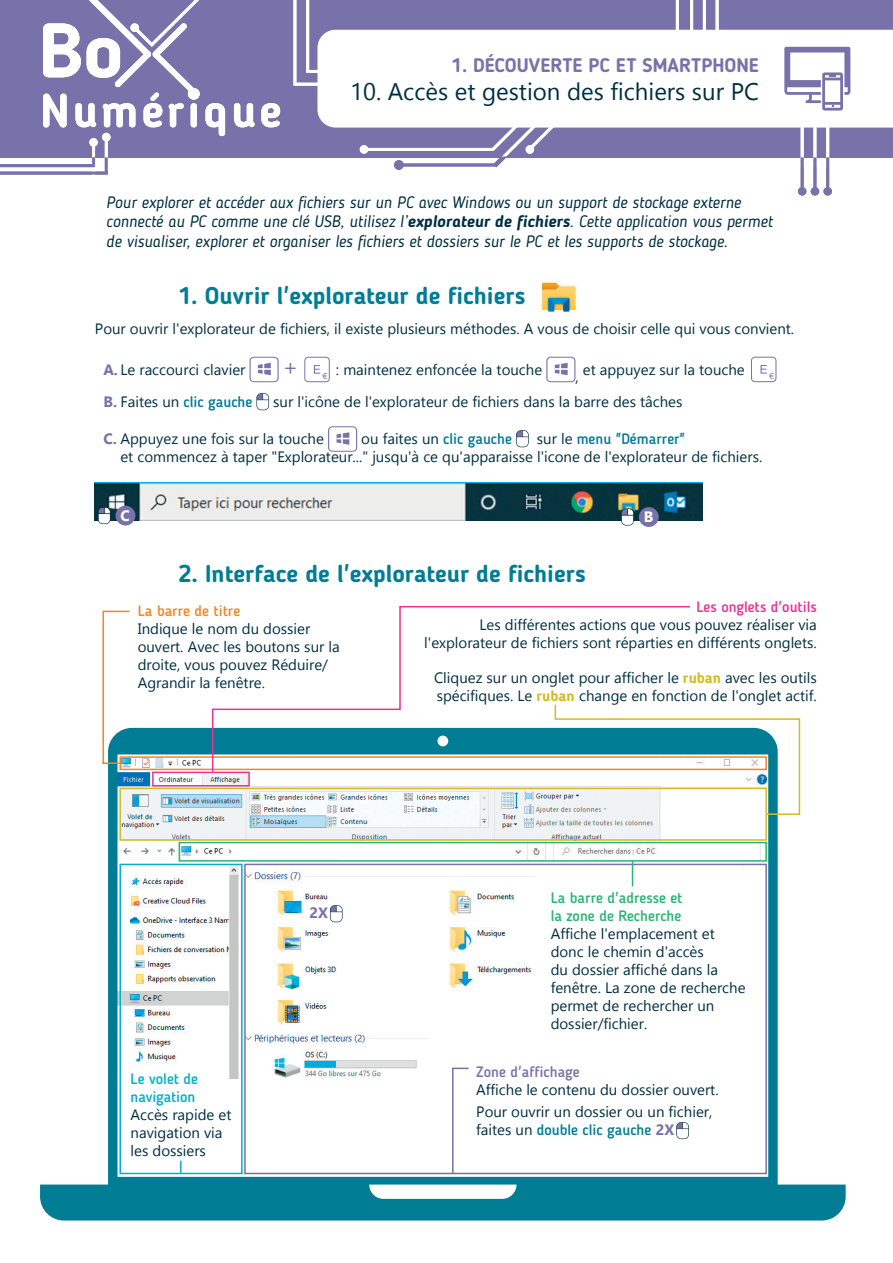
<style>
.page{position:relative;width:893px;height:1263px;background:#fff}
.page>*{position:absolute;margin:0;border:0;box-sizing:border-box;transform-origin:0 0}
.Titres{font:700 24px "Blogger Sans";color:#007d94}
.t1{font:24px "Gadugi";color:#002f41}
.t2{font:22.5px "Gadugi";color:#7972aa}
.t3{font:700 19.5px "Blogger Sans";color:#7972aa}
.t4{font:italic 16.5px/19.8px "Blogger Sans";color:#002f41}
.Paragraphe{font:15px/18px "Gadugi";color:#002f41}
.t5{font:500 15px "Blogger Sans";color:#007d94}
.t6{font:700 15px "Gadugi";color:#fff}
.Paragraphe-2{font:700 15px "Gadugi";color:#7972aa}
.t7{font:8.25px "Arial";color:#7972aa}
.s1{font-weight:700}
.s2{font-weight:700;color:#7972aa}
.s3{font-family:"Gadugi";font-weight:700;color:#7972aa}
.s4{font-family:"Gadugi";font-weight:400;color:#002f41}
.s5{font-family:"Blogger Sans";font-weight:500;color:#007d94}
.s6{font-family:"Blogger Sans";font-weight:500;color:#f58523}
.s7{font-family:"Blogger Sans";font-weight:500;color:#ed328f}
.s8{font-family:"Blogger Sans";font-weight:700;color:#d1bb26}
.s9{font-family:"Blogger Sans";font-weight:500;color:#2ab574}
.s10{font-family:"Blogger Sans";font-weight:500;color:#00b2c8}
.s11{font-family:"Blogger Sans";font-weight:500;color:#7972aa}
</style>
<div class="page">
<img style="left:541px;top:282px;width:36px;height:30px">
<svg style="left:40px;top:728px;width:806px;height:492px"></svg>
<img style="left:94px;top:483px;width:608px;height:37px">
<svg style="left:249px;top:357px;width:30px;height:25px"></svg>
<svg style="left:304px;top:357px;width:26px;height:25px"></svg>
<svg style="left:546px;top:357px;width:29px;height:25px"></svg>
<svg style="left:751px;top:357px;width:25px;height:25px"></svg>
<svg style="left:256px;top:393px;width:13px;height:17px"></svg>
<svg style="left:328px;top:426px;width:29px;height:26px"></svg>
<svg style="left:516px;top:430px;width:13px;height:17px"></svg>
<div style="left:639px;top:507px;width:20px;height:20px;background:#7972aa;border-radius:50%"></div>
<svg style="left:621px;top:508px;width:13px;height:17px"></svg>
<div style="left:125px;top:1066px;width:96px;height:74px;background:#fff"></div>
<svg style="left:676px;top:1122px;width:13px;height:17px"></svg>
<img style="left:337px;top:841px;width:430px;height:18px">
<svg style="left:180px;top:1161px;width:2px;height:10px"></svg>
<div style="left:179px;top:842px;width:588px;height:20px;border:2px solid #2ab574"></div>
<div style="left:119px;top:864px;width:124px;height:310px;border:2px solid #00b2c8"></div>
<div style="left:244px;top:864px;width:523px;height:310px;border:2px solid #7972aa"></div>
<svg style="left:632px;top:861px;width:1px;height:25px"></svg>
<div style="left:416px;top:892px;width:22px;height:22px;background:#fff"></div>
<div style="left:248px;top:929px;width:23px;height:21px;background:#fff"></div>
<div style="left:119px;top:788px;width:648px;height:53px;border:2px solid #d1bb26"></div>
<div style="left:119px;top:756px;width:648px;height:14px;border:2px solid #f58523"></div>
<hr style="left:102px;top:611px;width:2px;height:153px;background:#f58523">
<svg style="left:102px;top:762px;width:17px;height:2px"></svg>
<svg style="left:104px;top:611px;width:26px;height:1px"></svg>
<div style="left:152px;top:772px;width:98px;height:14px;border:2px solid #ed328f"></div>
<div style="left:116px;top:506px;width:19px;height:19px;background:#7972aa;border-radius:50%"></div>
<svg style="left:98px;top:507px;width:13px;height:17px"></svg>
<svg style="left:211px;top:606px;width:479px;height:167px"></svg>
<svg style="left:554px;top:703px;width:247px;height:113px"></svg>
<svg style="left:330px;top:905px;width:13px;height:17px"></svg>
<svg style="left:451px;top:1067px;width:19px;height:108px"></svg>
<div style="left:0;top:0;width:893px;height:157px;background:#7972aa"></div>
<div style="left:317px;top:30px;width:576px;height:98px;background:#fff"></div>
<hr style="left:813px;top:124px;width:3px;height:43px;background:#fff">
<hr style="left:306px;top:0;width:3px;height:73px;background:#fff">
<hr style="left:293px;top:0;width:3px;height:86px;background:#fff">
<hr style="left:676px;top:0;width:3px;height:31px;background:#fff">
<hr style="left:364px;top:148px;width:129px;height:3px;background:#fff">
<div style="left:360px;top:145px;width:8px;height:9px;background:#fff;border-radius:50%"></div>
<hr style="left:801px;top:127px;width:3px;height:40px;background:#fff">
<hr style="left:826px;top:122px;width:3px;height:45px;background:#fff">
<hr style="left:690px;top:0;width:3px;height:31px;background:#fff">
<hr style="left:703px;top:0;width:3px;height:31px;background:#fff">
<hr style="left:716px;top:0;width:3px;height:31px;background:#fff">
<hr style="left:105px;top:141px;width:3px;height:32px;background:#fff">
<hr style="left:92px;top:144px;width:3px;height:35px;background:#fff">
<hr style="left:308px;top:70px;width:34px;height:3px;background:#fff">
<hr style="left:295px;top:83px;width:56px;height:3px;background:#fff">
<div style="left:89px;top:138px;width:9px;height:9px;background:#fff;border-radius:50%"></div>
<div style="left:102px;top:133px;width:9px;height:8px;background:#fff;border-radius:50%"></div>
<hr style="left:801px;top:157px;width:3px;height:33px;background:#7972aa">
<hr style="left:813px;top:157px;width:3px;height:35px;background:#7972aa">
<div style="left:811px;top:187px;width:8px;height:9px;background:#7972aa;border-radius:50%"></div>
<div style="left:798px;top:187px;width:8px;height:9px;background:#7972aa;border-radius:50%"></div>
<hr style="left:826px;top:157px;width:3px;height:35px;background:#7972aa">
<div style="left:823px;top:187px;width:9px;height:9px;background:#7972aa;border-radius:50%"></div>
<hr style="left:399px;top:163px;width:97px;height:3px;background:#7972aa">
<div style="left:395px;top:161px;width:8px;height:8px;background:#7972aa;border-radius:50%"></div>
<div style="left:394px;top:160px;width:10px;height:10px;border:2px solid #7972aa;border-radius:50%"></div>
<svg style="left:488px;top:119px;width:69px;height:49px"></svg>
<svg style="left:92px;top:157px;width:3px;height:7px"></svg>
<hr style="left:0;top:164px;width:95px;height:3px;background:#7972aa">
<hr style="left:105px;top:157px;width:3px;height:16px;background:#7972aa">
<hr style="left:0;top:172px;width:108px;height:3px;background:#7972aa">
<svg style="left:784px;top:47px;width:66px;height:64px"></svg>
<svg style="left:234px;top:103px;width:21px;height:24px"></svg>
<svg style="left:261px;top:103px;width:19px;height:24px"></svg>
<svg style="left:43px;top:0;width:182px;height:136px"></svg>
<div style="left:188px;top:88px;width:12px;height:12px;background:#fff;border-radius:50%"></div>
<div style="left:130px;top:23px;width:9px;height:9px;background:#fff;border-radius:50%"></div>
<h3 class="t3" style="left:452px;top:53px;width:309px">1. DÉCOUVERTE PC ET SMARTPHONE</h3>
<h1 class="t1" style="left:350px;top:78px;width:410px">10. Accès et gestion des fichiers sur PC</h1>
<p class="t4" style="left:106px;top:192px;width:668px">Pour explorer et accéder aux fichiers sur un PC avec Windows ou un support de stockage externe connecté au PC comme une clé USB, utilisez l’<span class="s1">explorateur de fichiers</span>. Cette application vous permet de visualiser, explorer et organiser les fichiers et dossiers sur le PC et les supports de stockage.</p>
<p class="Titres" style="left:178px;top:281px;width:349px">1. Ouvrir l'explorateur de fichiers</p>
<p class="Paragraphe" style="left:95px;top:319px;width:701px">Pour ouvrir l'explorateur de fichiers, il existe plusieurs méthodes. A vous de choisir celle qui vous convient.</p>
<p class="Paragraphe" style="left:103px;top:360px;width:143px"><span class="s2">A.</span> Le raccourci clavier</p>
<p class="t2" style="left:283px;top:353px;width:17px">+</p>
<p class="Paragraphe" style="left:323px;top:360px;width:221px"><sub>€</sub> : maintenez enfoncée la touche</p>
<p class="Paragraphe" style="left:575px;top:368px;width:5px">,</p>
<p class="Paragraphe" style="left:583px;top:360px;width:163px">et appuyez sur la touche</p>
<p class="t7" style="left:769px;top:370px;width:6px">€</p>
<p class="t5" style="left:103px;top:393px;width:150px"><span class="s3">B.</span> <span class="s4">Faites un</span> clic gauche</p>
<p class="Paragraphe" style="left:273px;top:393px;width:411px">sur l'icône de l'explorateur de fichiers dans la barre des tâches</p>
<p class="Paragraphe" style="left:103px;top:430px;width:222px"><span class="s2">C.</span> Appuyez une fois sur la touche</p>
<p class="Paragraphe" style="left:361px;top:430px;width:152px">ou faites un <span class="s5">clic gauche</span></p>
<p class="Paragraphe" style="left:120px;top:430px;width:643px;text-indent:416px">sur le <span class="s5">menu "Démarrer"<br></span>et commencez à taper "Explorateur..." jusqu'à ce qu'apparaisse l'icone de l'explorateur de fichiers.</p>
<p class="t6" style="left:121px;top:507px;width:11px">C</p>
<p class="t6" style="left:644px;top:508px;width:11px">B</p>
<p class="Titres" style="left:179px;top:559px;width:409px">2. Interface de l'explorateur de fichiers</p>
<p class="Paragraphe" style="left:138px;top:601px;width:204px"><span class="s6">La barre de titre<br></span>Indique le nom du dossier ouvert. Avec les boutons sur la droite, vous pouvez Réduire/<br>Agrandir la fenêtre.</p>
<p class="Paragraphe" style="left:424px;top:598px;width:394px;text-align:right"><span class="s7">Les onglets d'outils<br></span>Les différentes actions que vous pouvez réaliser via l'explorateur de fichiers sont réparties en différents onglets.</p>
<p class="Paragraphe" style="left:434px;top:669px;width:384px">Cliquez sur un onglet pour afficher le <span class="s8">ruban</span> avec les outils spécifiques. Le <span class="s8">ruban</span> change en fonction de l'onglet actif.</p>
<p class="Paragraphe-2" style="left:309px;top:904px;width:20px">2X</p>
<p class="Paragraphe" style="left:551px;top:889px;width:196px"><span class="s9">La barre d'adresse et<br>la zone de Recherche<br></span>Affiche l'emplacement et donc le chemin d'accès<br>du dossier affiché dans la fenêtre. La zone de recherche permet de rechercher un dossier/fichier.</p>
<p class="Paragraphe" style="left:131px;top:1070px;width:102px"><span class="s10">Le volet de navigation<br></span>Accès rapide et navigation via les dossiers</p>
<p class="Paragraphe" style="left:476px;top:1062px;width:244px"><span class="s11">Zone d'affichage<br></span>Affiche le contenu du dossier ouvert.</p>
<p class="Paragraphe" style="left:476px;top:1102px;width:238px">Pour ouvrir un dossier ou un fichier, faites un <span class="s5">double clic gauche</span> <span class="s2">2X</span></p>
</div>
